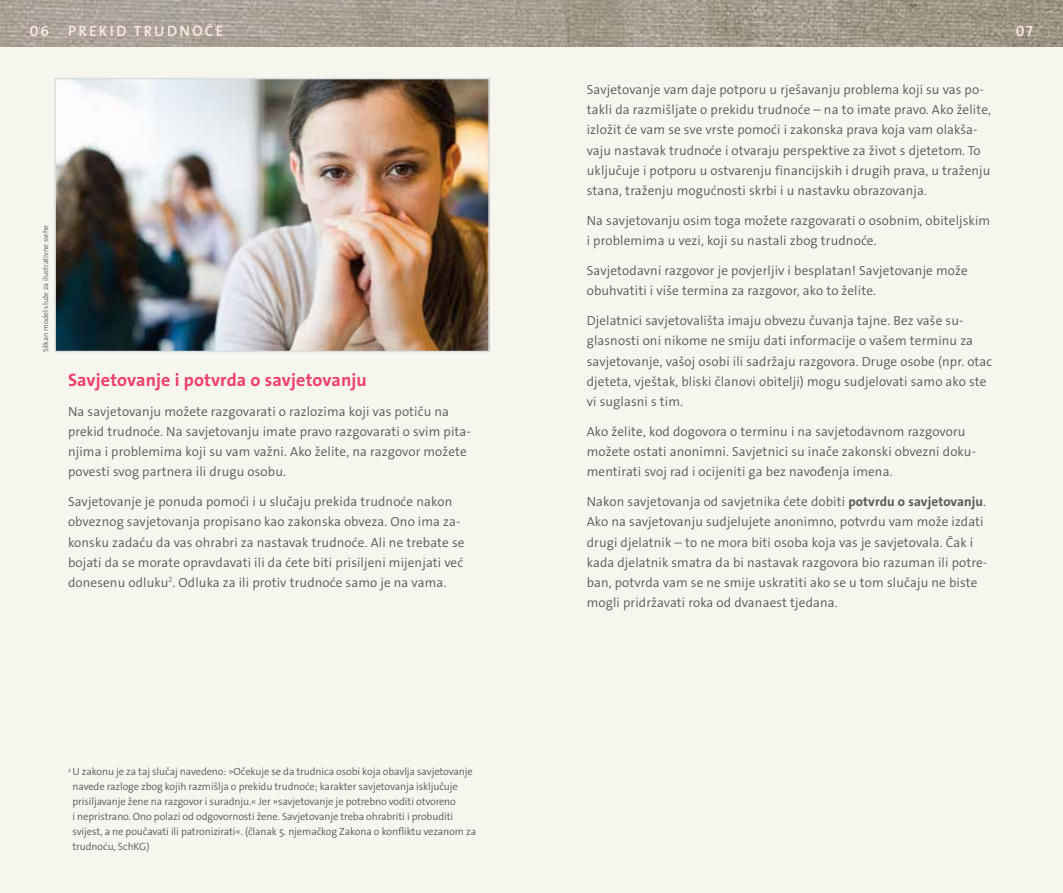
<style>
.page{position:relative;width:1063px;height:893px;background:#f6f5ee}
.page>*{position:absolute;margin:0;border:0;box-sizing:border-box;transform-origin:0 0}
.t1{font:700 18px "The Sans Os F";letter-spacing:-.05em;color:#ef3f6b}
.t2{font:600 15px "The Sans Os F";letter-spacing:.15em;color:#fdeae9}
.t3{font:13.2px/20.1px "The Sans LP4 Se Lig";letter-spacing:.01em;color:#58595b}
.t4{font:10.5px/15px "The Sans LP4 Se Lig";letter-spacing:-.01em;color:#58595b}
.t5{font:7.5px "The Sans LP4 Se Lig";letter-spacing:.005em;color:#58595b}
.s1{font-family:"The Sans Os F";font-weight:700}
</style>
<div class="page">
<img style="left:0;top:0;width:1063px;height:47px">
<img style="left:57px;top:81px;width:430px;height:268px">
<div style="left:54px;top:78px;width:436px;height:274px;border:2px solid #dcddde"></div>
<p class="t2" style="left:30px;top:21px;width:21px">06</p>
<p class="t2" style="left:68px;top:21px;width:157px">PREKID TRUDNOĆE</p>
<p class="t2" style="left:1016px;top:21px;width:19px">07</p>
<p class="t5" style="left:41px;top:352px;width:129px;rotate:-90deg">Slikan model služe za ilustrativne svrhe</p>
<h1 class="t1" style="left:68px;top:368px;width:300px">Savjetovanje i potvrda o savjetovanju</h1>
<p class="t3" style="left:68px;top:401px;width:404px">Na savjetovanju možete razgovarati o razlozima koji vas potiču na prekid trudnoće. Na savjetovanju imate pravo razgovarati o svim pita&shy;njima i problemima koji su vam važni. Ako želite, na razgovor možete povesti svog partnera ili drugu osobu.</p>
<p class="t3" style="left:68px;top:492px;width:398px">Savjetovanje je ponuda pomoći i u slučaju prekida trudnoće nakon obveznog savjetovanja propisano kao zakonska obveza. Ono ima za&shy;konsku zadaću da vas ohrabri za nastavak trudnoće. Ali ne trebate se bojati da se morate opravdavati ili da ćete biti prisiljeni mijenjati već donesenu odluku<sup>2</sup>. Odluka za ili protiv trudnoće samo je na vama.</p>
<p class="t4" style="left:73px;top:764px;width:405px;text-indent:-4px"><sup>2</sup> U zakonu je za taj slučaj navedeno: »Očekuje se da trudnica osobi koja obavlja savjetovanje navede razloge zbog kojih razmišlja o prekidu trudnoće; karakter savjetovanja isključuje prisiljavanje žene na razgovor i suradnju.« Jer »savjetovanje je potrebno voditi otvoreno<br>i nepristrano. Ono polazi od odgovornosti žene. Savjetovanje treba ohrabriti i probuditi svijest, a ne poučavati ili patronizirati«. (članak 5. njemačkog Zakona o konfliktu vezanom za trudnoću, SchKG)</p>
<p class="t3" style="left:587px;top:80px;width:406px">Savjetovanje vam daje potporu u rješavanju problema koji su vas po&shy;takli da razmišljate o prekidu trudnoće – na to imate pravo. Ako želite, izložit će vam se sve vrste pomoći i zakonska prava koja vam olakša&shy;vaju nastavak trudnoće i otvaraju perspektive za život s djetetom. To uključuje i potporu u ostvarenju financijskih i drugih prava, u traženju stana, traženju mogućnosti skrbi i u nastavku obrazovanja.</p>
<p class="t3" style="left:587px;top:210px;width:405px">Na savjetovanju osim toga možete razgovarati o osobnim, obiteljskim i problemima u vezi, koji su nastali zbog trudnoće.</p>
<p class="t3" style="left:587px;top:261px;width:382px">Savjetodavni razgovor je povjerljiv i besplatan! Savjetovanje može obuhvatiti i više termina za razgovor, ako to želite.</p>
<p class="t3" style="left:587px;top:311px;width:407px">Djelatnici savjetovališta imaju obvezu čuvanja tajne. Bez vaše su&shy;glasnosti oni nikome ne smiju dati informacije o vašem terminu za savjetovanje, vašoj osobi ili sadržaju razgovora. Druge osobe (npr. otac djeteta, vještak, bliski članovi obitelji) mogu sudjelovati samo ako ste vi suglasni s tim.</p>
<p class="t3" style="left:587px;top:422px;width:391px">Ako želite, kod dogovora o terminu i na savjetodavnom razgovoru možete ostati anonimni. Savjetnici su inače zakonski obvezni doku&shy;mentirati svoj rad i ocijeniti ga bez navođenja imena.</p>
<p class="t3" style="left:587px;top:492px;width:402px">Nakon savjetovanja od savjetnika ćete dobiti <span class="s1">potvrdu o savjetovanju</span>.<br>Ako na savjetovanju sudjelujete anonimno, potvrdu vam može izdati drugi djelatnik – to ne mora biti osoba koja vas je savjetovala. Čak i kada djelatnik smatra da bi nastavak razgovora bio razuman ili potre&shy;ban, potvrda vam se ne smije uskratiti ako se u tom slučaju ne biste mogli pridržavati roka od dvanaest tjedana.</p>
</div>
